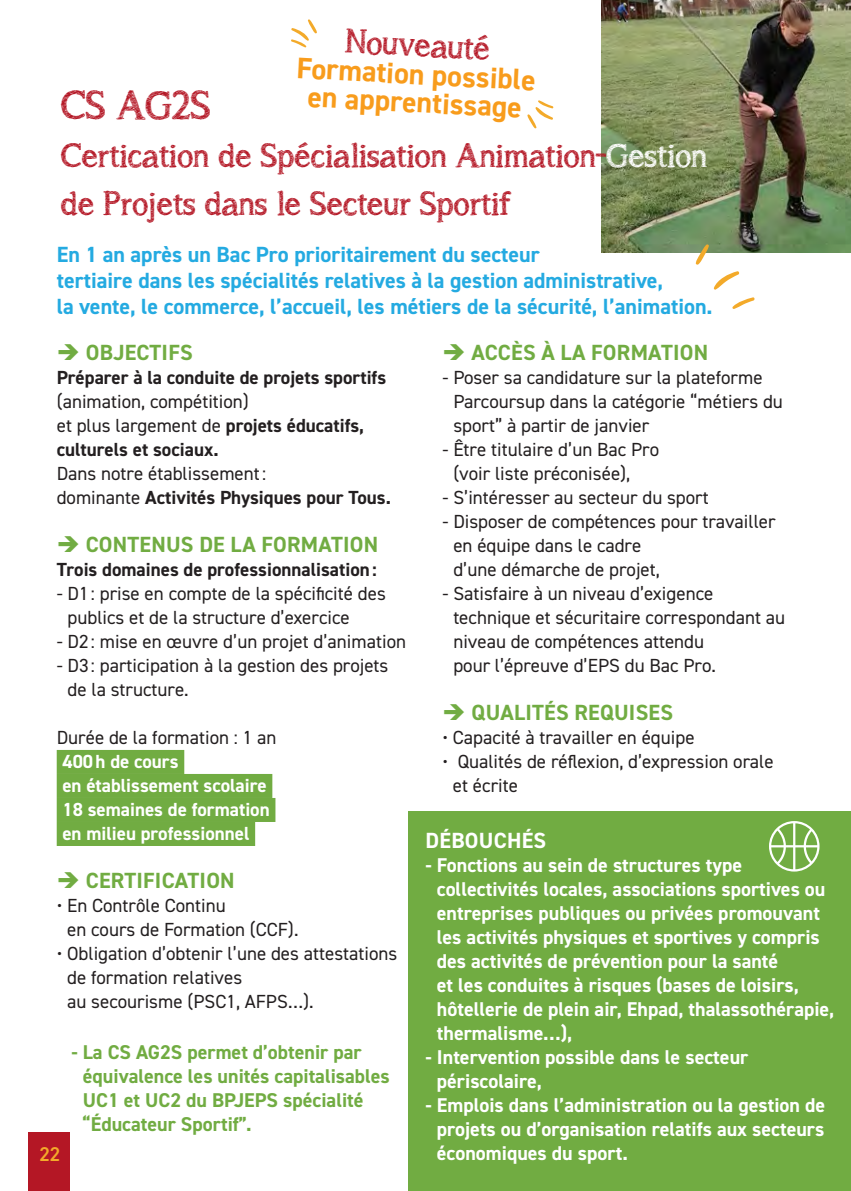
<style>
.page{position:relative;width:851px;height:1191px;background:#fff}
.page>*{position:absolute;margin:0;border:0;box-sizing:border-box;transform-origin:0 0}
.Titre{font:48px "A Songfor Jennifer";color:#b41725}
.Titre-2{font:40px "A Songfor Jennifer";color:#b41725}
.Texte_courant{font:700 29.8px/28px "DIN2014";color:#f89c1c;text-align:center}
.Texte_courant-2{font:700 22px/26.4px "DIN2014";color:#24aae1}
.Inter{font:700 22px "DIN2014";letter-spacing:.01em;color:#71ac42}
.Inter-2{font:700 22px "DIN2014";letter-spacing:.01em;color:#fff}
.t1{font:700 20px/24px "DIN2014";color:#fff}
.t2{font:700 20px/24px "DIN2014";color:#71ac42}
.t3{font:600 20px "DIN2014";color:#f3aa2a}
.Texte_courant-3{font:19px/24px "DIN2014";color:#231f20}
.Texte_courant-4{font:700 19px/24px "DIN2014";color:#231f20}
.Texte_courant-5{font:700 19px "DIN2014";color:#fff}
.s1{color:#fff}
.s2{font-weight:400}
.s3{font-weight:700}
</style>
<div class="page">
<div style="left:28px;top:1132px;width:42px;height:59px;background:#b41725"></div>
<div style="left:57px;top:750px;width:127px;height:24px;background:#71ac42"></div>
<div style="left:57px;top:774px;width:215px;height:24px;background:#71ac42"></div>
<div style="left:57px;top:798px;width:218px;height:24px;background:#71ac42"></div>
<div style="left:57px;top:822px;width:198px;height:24px;background:#71ac42"></div>
<img style="left:601px;top:0;width:249px;height:252px">
<svg style="left:695px;top:244px;width:14px;height:21px"></svg>
<svg style="left:713px;top:271px;width:26px;height:19px"></svg>
<svg style="left:732px;top:297px;width:23px;height:12px"></svg>
<div style="left:408px;top:812px;width:442px;height:379px;background:#71ac42"></div>
<svg style="left:769px;top:821px;width:50px;height:50px"></svg>
<svg style="left:291px;top:19px;width:26px;height:29px"></svg>
<svg style="left:527px;top:100px;width:26px;height:29px"></svg>
<p class="Titre-2" style="left:346px;top:20px;width:146px;rotate:3deg">Nouveauté</p>
<p class="Texte_courant" style="left:297px;top:53px;width:241px;rotate:3deg">Formation possible en apprentissage</p>
<p class="Titre" style="left:61px;top:80px;width:151px">CS AG2S</p>
<p class="Titre-2" style="left:61px;top:135px;width:647px">Certication de Spécialisation Animation-<span class="s1">Gestion</span></p>
<p class="Titre-2" style="left:61px;top:183px;width:452px">de Projets dans le Secteur Sportif</p>
<p class="Texte_courant-2" style="left:57px;top:240px;width:657px">En 1 an après un Bac Pro prioritairement du secteur<br>tertiaire dans les spécialités relatives à la gestion administrative,<br>la vente, le commerce, l’accueil, les métiers de la sécurité, l’animation.</p>
<p class="Inter" style="left:57px;top:338px;width:137px">➔ OBJECTIFS</p>
<p class="Texte_courant-4" style="left:57px;top:365px;width:331px">Préparer à la conduite de projets sportifs <span class="s2">(animation, compétition)<br>et plus largement de</span> projets éducatifs, culturels et sociaux.</p>
<p class="Texte_courant-3" style="left:57px;top:461px;width:336px">Dans notre établissement:<br>dominante <span class="s3">Activités Physiques pour Tous.</span></p>
<p class="Inter" style="left:57px;top:530px;width:323px">➔ CONTENUS DE LA FORMATION</p>
<p class="Texte_courant-4" style="left:57px;top:557px;width:321px">Trois domaines de professionnalisation:</p>
<p class="Texte_courant-3" style="left:68px;top:581px;width:320px;text-indent:-11px">- D1 : prise en compte de la spécificité des publics et de la structure d’exercice</p>
<p class="Texte_courant-3" style="left:57px;top:629px;width:351px">- D2 : mise en œuvre d’un projet d’animation</p>
<p class="Texte_courant-3" style="left:68px;top:653px;width:322px;text-indent:-11px">- D3 : participation à la gestion des projets de la structure.</p>
<p class="Texte_courant-3" style="left:57px;top:725px;width:221px">Durée de la formation : 1 an</p>
<p class="Texte_courant-5" style="left:62px;top:749px;width:118px">400h de cours</p>
<p class="Texte_courant-5" style="left:62px;top:773px;width:206px">en établissement scolaire</p>
<p class="Texte_courant-5" style="left:62px;top:797px;width:209px">18 semaines de formation</p>
<p class="Texte_courant-5" style="left:62px;top:821px;width:188px">en milieu professionnel</p>
<p class="Inter" style="left:57px;top:866px;width:179px">➔ CERTIFICATION</p>
<p class="Texte_courant-3" style="left:67px;top:893px;width:233px;text-indent:-10px">• En Contrôle Continu<br>en cours de Formation (CCF).</p>
<p class="Texte_courant-3" style="left:67px;top:941px;width:332px;text-indent:-10px">• Obligation d’obtenir l’une des attestations de formation relatives<br>au secourisme (PSC1, AFPS…).</p>
<p class="t3" style="left:39px;top:1141px;width:22px">22</p>
<p class="t2" style="left:83px;top:1039px;width:308px;text-indent:-11px">- La CS AG2S permet d’obtenir par équivalence les unités capitalisables<br>UC1 et UC2 du BPJEPS spécialité “Éducateur Sportif”.</p>
<p class="Inter" style="left:442px;top:338px;width:267px">➔ ACCÈS À LA FORMATION</p>
<p class="Texte_courant-3" style="left:453px;top:365px;width:331px;text-indent:-11px">- Poser sa candidature sur la plateforme<br>Parcoursup dans la catégorie “métiers du sport” à partir de janvier</p>
<p class="Texte_courant-3" style="left:453px;top:437px;width:207px;text-indent:-11px">- Être titulaire d’un Bac Pro (voir liste préconisée),</p>
<p class="Texte_courant-3" style="left:442px;top:485px;width:268px">- S’intéresser au secteur du sport</p>
<p class="Texte_courant-3" style="left:453px;top:509px;width:324px;text-indent:-11px">- Disposer de compétences pour travailler en équipe dans le cadre<br>d’une démarche de projet,</p>
<p class="Texte_courant-3" style="left:453px;top:581px;width:333px;text-indent:-11px">- Satisfaire à un niveau d’exigence technique et sécuritaire correspondant au niveau de compétences attendu<br>pour l’épreuve d’EPS du Bac Pro.</p>
<p class="Inter" style="left:442px;top:698px;width:232px">➔ QUALITÉS REQUISES</p>
<p class="Texte_courant-3" style="left:442px;top:725px;width:253px">• Capacité à travailler en équipe</p>
<p class="Texte_courant-3" style="left:453px;top:749px;width:322px;text-indent:-10px">• Qualités de réflexion, d’expression orale et écrite</p>
<p class="Inter-2" style="left:425px;top:825px;width:122px">DÉBOUCHÉS</p>
<p class="t1" style="left:437px;top:852px;width:399px;text-indent:-11px">- Fonctions au sein de structures type collectivités locales, associations sportives ou entreprises publiques ou privées promouvant les activités physiques et sportives y compris des activités de prévention pour la santé<br>et les conduites à risques (bases de loisirs, hôtellerie de plein air, Ehpad, thalassothérapie, thermalisme…),</p>
<p class="t1" style="left:437px;top:1044px;width:313px;text-indent:-11px">- Intervention possible dans le secteur périscolaire,</p>
<p class="t1" style="left:437px;top:1092px;width:389px;text-align:justify;text-indent:-11px">- Emplois dans l’administration ou la gestion de projets ou d’organisation relatifs aux secteurs économiques du sport.</p>
</div>
